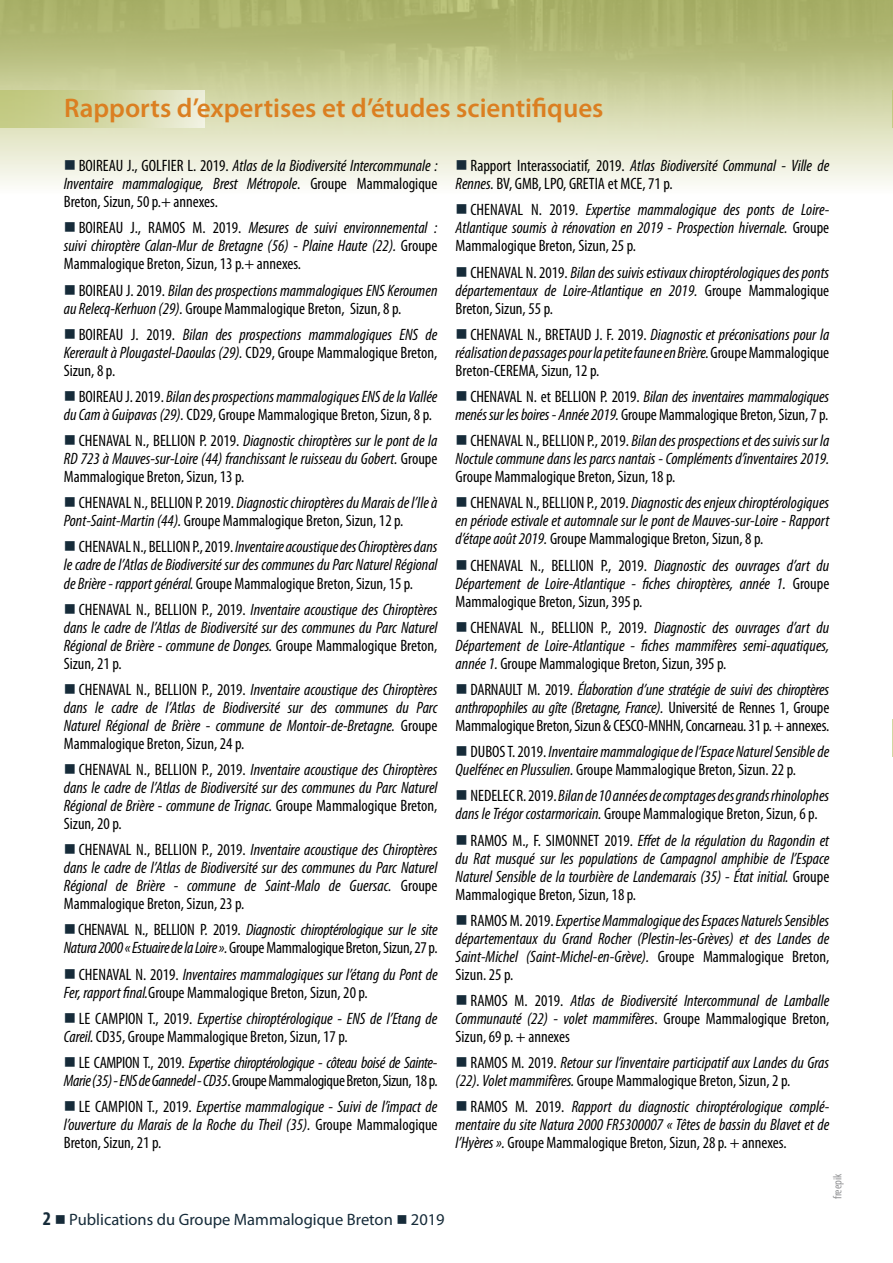
<style>
.page{position:relative;width:893px;height:1263px;background:#fff}
.page>*{position:absolute;margin:0;border:0;box-sizing:border-box;transform-origin:0 0}
.t1{font:600 27px "Myriad Pro";color:#db7f21}
.t2{font:italic condensed 16.5px/18px "Myriad Pro";color:#000;text-align:justify}
.t3{font:condensed 16.5px/18px "Myriad Pro";color:#000}
.t4{font:italic condensed 16.5px/18px "Myriad Pro";letter-spacing:-.02em;color:#000}
.t5{font:16.5px "Myriad Pro";color:#162b39}
.t6{font:condensed 12px "Myriad Pro";color:#949597}
.s1{color:#162b39}
.s2{font-style:normal}
.s3{font-style:italic}
.s4{font-weight:700;font-stretch:condensed;font-size:19.5px}
</style>
<div class="page">
<div style="left:0;top:0;width:893px;height:195px;background:linear-gradient(to bottom,#a1a958,#fefef7)"></div>
<div style="left:0;top:90px;width:205px;height:38px;background:linear-gradient(to right,#bcc475,#eaebd5)"></div>
<hr style="left:892px;top:720px;width:1px;height:37px;background:#d2d8a2">
<hr style="left:892px;top:90px;width:1px;height:38px;background:#c1c881">
<h1 class="t1" style="left:64px;top:91px;width:541px">Rapports d’expertises et d’études scientifiques</h1>
<p class="t2" style="left:64px;top:156px;width:375px"><span class="s1">■</span> <span class="s2">BOIREAU J., GOLFIER L. 2019.</span> Atlas de la Biodiversité Intercommunale :<br>Inventaire mammalogique, Brest Métropole<span class="s2">. Groupe Mammalogique Breton, Sizun, 50 p.+ annexes.</span></p>
<p class="t2" style="left:64px;top:219px;width:375px"><span class="s1">■</span> <span class="s2">BOIREAU J., RAMOS M. 2019.</span> Mesures de suivi environnemental : suivi chiroptère Calan-Mur de Bretagne (56) - Plaine Haute (22). <span class="s2">Groupe Mammalogique Breton, Sizun, 13 p.+ annexes.</span></p>
<p class="t2" style="left:64px;top:281px;width:375px"><span class="s1">■</span> <span class="s2">BOIREAU J. 2019.</span> Bilan des prospections mammalogiques ENS Keroumen au Relecq-Kerhuon (29). <span class="s2">Groupe Mammalogique Breton, Sizun, 8 p.</span></p>
<p class="t2" style="left:64px;top:325px;width:375px"><span class="s1">■</span> <span class="s2">BOIREAU J. 2019.</span> Bilan des prospections mammalogiques ENS de Kererault à Plougastel-Daoulas (29). <span class="s2">CD29, Groupe Mammalogique Breton, Sizun, 8 p.</span></p>
<p class="t2" style="left:64px;top:387px;width:375px"><span class="s1">■</span> <span class="s2">BOIREAU J. 2019.</span> Bilan des prospections mammalogiques ENS de la Vallée du Cam à Guipavas (29). <span class="s2">CD29, Groupe Mammalogique Breton, Sizun, 8 p.</span></p>
<p class="t2" style="left:64px;top:431px;width:375px"><span class="s1">■</span> <span class="s2">CHENAVAL N., BELLION P. 2019.</span> Diagnostic chiroptères sur le pont de la RD 723 à Mauves-sur-Loire (44) franchissant le ruisseau du Gobert. <span class="s2">Groupe Mammalogique Breton, Sizun, 13 p.</span></p>
<p class="t3" style="left:64px;top:494px;width:375px"><span class="s1">■</span> CHENAVAL N., BELLION P. 2019. <span class="s3">Diagnostic chiroptères du Marais de l’Ile à<br>Pont-Saint-Martin (44).</span> Groupe Mammalogique Breton, Sizun, 12 p.</p>
<p class="t2" style="left:64px;top:538px;width:375px"><span class="s1">■</span> <span class="s2">CHENAVAL N., BELLION P., 2019.</span> Inventaire acoustique des Chiroptères dans le cadre de l’Atlas de Biodiversité sur des communes du Parc Naturel Régional de Brière - rapport général. <span class="s2">Groupe Mammalogique Breton, Sizun, 15 p.</span></p>
<p class="t2" style="left:64px;top:600px;width:375px"><span class="s1">■</span> <span class="s2">CHENAVAL N., BELLION P., 2019.</span> Inventaire acoustique des Chiroptères dans le cadre de l’Atlas de Biodiversité sur des communes du Parc Naturel Régional de Brière - commune de Donges. <span class="s2">Groupe Mammalogique Breton, Sizun, 21 p.</span></p>
<p class="t2" style="left:64px;top:680px;width:375px"><span class="s1">■</span> <span class="s2">CHENAVAL N., BELLION P., 2019.</span> Inventaire acoustique des Chiroptères dans le cadre de l’Atlas de Biodiversité sur des communes du Parc Naturel Régional de Brière - commune de Montoir-de-Bretagne. <span class="s2">Groupe Mammalogique Breton, Sizun, 24 p.</span></p>
<p class="t2" style="left:64px;top:760px;width:375px"><span class="s1">■</span> <span class="s2">CHENAVAL N., BELLION P., 2019.</span> Inventaire acoustique des Chiroptères dans le cadre de l’Atlas de Biodiversité sur des communes du Parc Naturel Régional de Brière - commune de Trignac. <span class="s2">Groupe Mammalogique Breton, Sizun, 20 p.</span></p>
<p class="t2" style="left:64px;top:841px;width:375px"><span class="s1">■</span> <span class="s2">CHENAVAL N., BELLION P., 2019.</span> Inventaire acoustique des Chiroptères dans le cadre de l’Atlas de Biodiversité sur des communes du Parc Naturel Régional de Brière - commune de Saint-Malo de Guersac. <span class="s2">Groupe Mammalogique Breton, Sizun, 23 p.</span></p>
<p class="t2" style="left:64px;top:921px;width:375px"><span class="s1">■</span><span class="s2">CHENAVAL N., BELLION P. 2019.</span> Diagnostic chiroptérologique sur le site<br>Natura 2000 « Estuaire de la Loire ». <span class="s2">Groupe Mammalogique Breton, Sizun, 27 p.</span></p>
<p class="t2" style="left:64px;top:965px;width:375px"><span class="s1">■</span> <span class="s2">CHENAVAL N. 2019.</span> Inventaires mammalogiques sur l’étang du Pont de<br>Fer, rapport final.<span class="s2">Groupe Mammalogique Breton, Sizun, 20 p.</span></p>
<p class="t3" style="left:64px;top:1009px;width:375px"><span class="s1">■</span> LE CAMPION T., 2019. <span class="s3">Expertise chiroptérologique - ENS de l’Etang de<br>Careil.</span> CD35, Groupe Mammalogique Breton, Sizun, 17 p.</p>
<p class="t4" style="left:64px;top:1053px;width:375px"><span class="s1">■</span> <span class="s2">LE CAMPION T., 2019.</span> Expertise chiroptérologique - côteau boisé de Sainte-<br>Marie (35) - ENS de Gannedel - CD35<span class="s2">. Groupe Mammalogique Breton, Sizun, 18 p.</span></p>
<p class="t2" style="left:64px;top:1097px;width:375px"><span class="s1">■</span> <span class="s2">LE CAMPION T., 2019.</span> Expertise mammalogique - Suivi de l’impact de l’ouverture du Marais de la Roche du Theil (35). <span class="s2">Groupe Mammalogique Breton, Sizun, 21 p.</span></p>
<p class="t3" style="left:456px;top:157px;width:375px"><span class="s1">■</span> Rapport Interassociatif, 2019. <span class="s3">Atlas Biodiversité Communal - Ville de<br>Rennes.</span> BV, GMB, LPO, GRETIA et MCE, 71 p.</p>
<p class="t2" style="left:456px;top:201px;width:375px"><span class="s1">■</span> <span class="s2">CHENAVAL N. 2019.</span> Expertise mammalogique des ponts de Loire-Atlantique soumis à rénovation en 2019 - Prospection hivernale. <span class="s2">Groupe Mammalogique Breton, Sizun, 25 p.</span></p>
<p class="t2" style="left:456px;top:263px;width:375px"><span class="s1">■</span> <span class="s2">CHENAVAL N. 2019.</span> Bilan des suivis estivaux chiroptérologiques des ponts départementaux de Loire-Atlantique en 2019. <span class="s2">Groupe Mammalogique Breton, Sizun, 55 p.</span></p>
<p class="t2" style="left:456px;top:325px;width:375px"><span class="s1">■</span> <span class="s2">CHENAVAL N., BRETAUD J. F. 2019.</span> Diagnostic et préconisations pour la réalisation de passages pour la petite faune en Brière. <span class="s2">Groupe Mammalogique Breton-CEREMA, Sizun, 12 p.</span></p>
<p class="t3" style="left:456px;top:387px;width:375px"><span class="s1">■</span> CHENAVAL N. et BELLION P. 2019. <span class="s3">Bilan des inventaires mammalogiques menés sur les boires - Année 2019.</span> Groupe Mammalogique Breton, Sizun, 7 p.</p>
<p class="t2" style="left:456px;top:432px;width:375px"><span class="s1">■</span> <span class="s2">CHENAVAL N., BELLION P., 2019.</span> Bilan des prospections et des suivis sur la<br>Noctule commune dans les parcs nantais - Compléments d’inventaires 2019.</p>
<p class="t3" style="left:456px;top:468px;width:221px">Groupe Mammalogique Breton, Sizun, 18 p.</p>
<p class="t2" style="left:456px;top:494px;width:375px"><span class="s1">■</span> <span class="s2">CHENAVAL N., BELLION P., 2019.</span> Diagnostic des enjeux chiroptérologiques en période estivale et automnale sur le pont de Mauves-sur-Loire - Rapport d’étape août 2019. <span class="s2">Groupe Mammalogique Breton, Sizun, 8 p.</span></p>
<p class="t2" style="left:456px;top:556px;width:375px"><span class="s1">■</span> <span class="s2">CHENAVAL N., BELLION P., 2019.</span> Diagnostic des ouvrages d’art du Département de Loire-Atlantique - fiches chiroptères, année 1. <span class="s2">Groupe Mammalogique Breton, Sizun, 395 p.</span></p>
<p class="t2" style="left:456px;top:618px;width:375px"><span class="s1">■</span> <span class="s2">CHENAVAL N., BELLION P., 2019.</span> Diagnostic des ouvrages d’art du Département de Loire-Atlantique - fiches mammifères semi-aquatiques, année 1. <span class="s2">Groupe Mammalogique Breton, Sizun, 395 p.</span></p>
<p class="t3" style="left:456px;top:680px;width:375px;text-align:justify"><span class="s1">■</span> DARNAULT M. 2019. <span class="s3">Élaboration d’une stratégie de suivi des chiroptères anthropophiles au gîte (Bretagne, France).</span> Université de Rennes 1, Groupe Mammalogique Breton, Sizun &amp; CESCO-MNHN, Concarneau. 31 p. + annexes.</p>
<p class="t2" style="left:456px;top:743px;width:375px"><span class="s1">■</span> <span class="s2">DUBOS T. 2019.</span> Inventaire mammalogique de l’Espace Naturel Sensible de<br>Quelfénec en Plussulien. <span class="s2">Groupe Mammalogique Breton, Sizun. 22 p.</span></p>
<p class="t2" style="left:456px;top:787px;width:375px"><span class="s1">■</span> <span class="s2">NEDELEC R. 2019.</span> Bilan de 10 années de comptages des grands rhinolophes dans le Trégor costarmoricain. <span class="s2">Groupe Mammalogique Breton, Sizun, 6 p.</span></p>
<p class="t2" style="left:456px;top:831px;width:375px"><span class="s1">■</span> <span class="s2">RAMOS M., F. SIMONNET 2019.</span> Effet de la régulation du Ragondin et du Rat musqué sur les populations de Campagnol amphibie de l’Espace Naturel Sensible de la tourbière de Landemarais (35) - État initial. <span class="s2">Groupe Mammalogique Breton, Sizun, 18 p.</span></p>
<p class="t2" style="left:456px;top:911px;width:375px"><span class="s1">■</span> <span class="s2">RAMOS M. 2019.</span> Expertise Mammalogique des Espaces Naturels Sensibles départementaux du Grand Rocher (Plestin-les-Grèves) et des Landes de Saint-Michel (Saint-Michel-en-Grève). <span class="s2">Groupe Mammalogique Breton, Sizun. 25 p.</span></p>
<p class="t2" style="left:456px;top:991px;width:375px"><span class="s1">■</span> <span class="s2">RAMOS M. 2019.</span> Atlas de Biodiversité Intercommunal de Lamballe Communauté (22) - volet mammifères<span class="s2">. Groupe Mammalogique Breton, Sizun, 69 p. + annexes</span></p>
<p class="t2" style="left:456px;top:1053px;width:375px"><span class="s1">■</span> <span class="s2">RAMOS M. 2019.</span> Retour sur l’inventaire participatif aux Landes du Gras (22). Volet mammifères. <span class="s2">Groupe Mammalogique Breton, Sizun, 2 p.</span></p>
<p class="t2" style="left:456px;top:1098px;width:375px"><span class="s1">■</span> <span class="s2">RAMOS M. 2019.</span> Rapport du diagnostic chiroptérologique complé&shy;mentaire du site Natura 2000 FR5300007 « Têtes de bassin du Blavet et de l’Hyères ». <span class="s2">Groupe Mammalogique Breton, Sizun, 28 p. + annexes.</span></p>
<p class="t5" style="left:43px;top:1209px;width:403px"><span class="s4">2</span> ■ Publications du Groupe Mammalogique Breton ■ 2019</p>
<p class="t6" style="left:830px;top:1199px;width:27px;rotate:-90deg">freepik</p>
</div>
